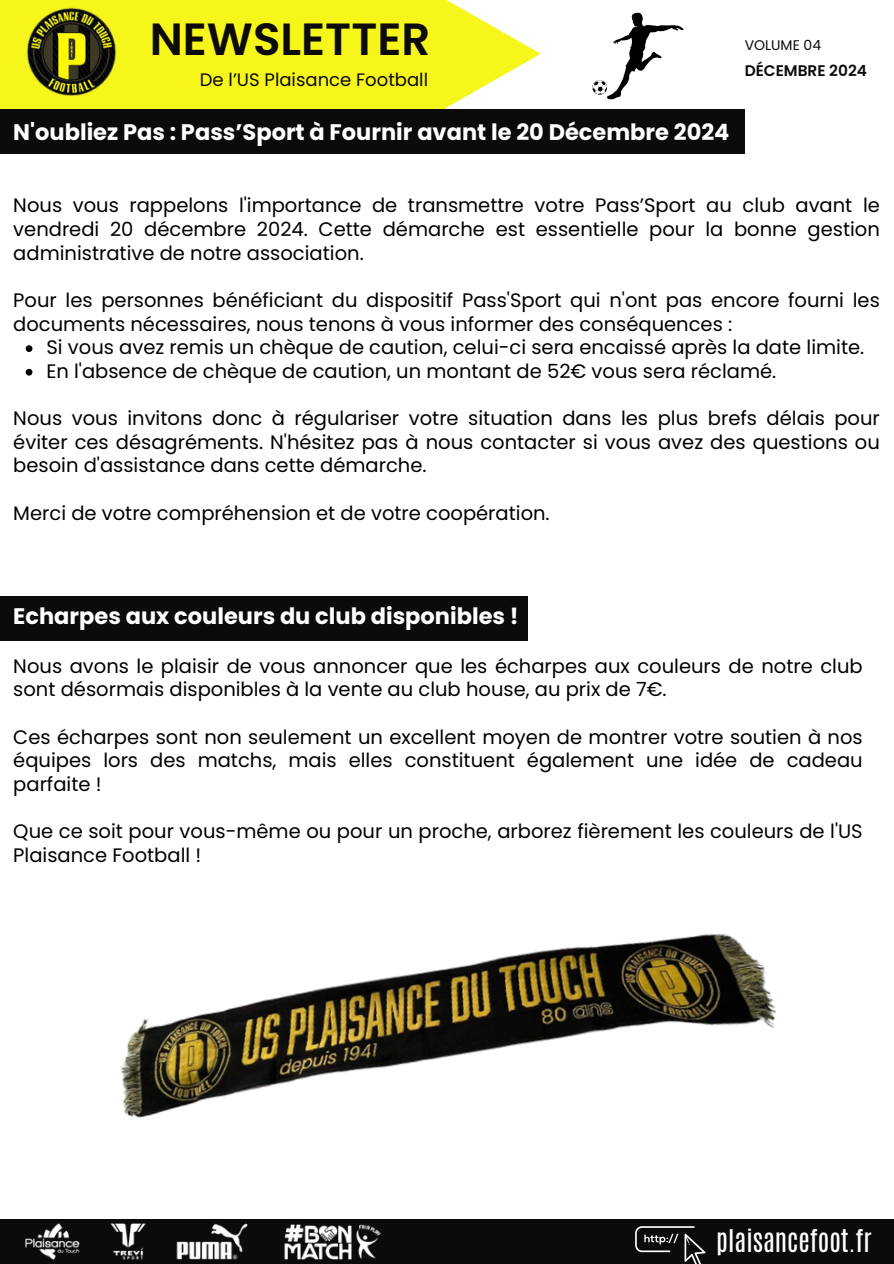
<style>
.page{position:relative;width:894px;height:1264px;background:#fff}
.page>*{position:absolute;margin:0;border:0;box-sizing:border-box;transform-origin:0 0}
.t1{font:600 45px "Poppins";color:#0c0b09}
.t2{font:26.1px "Antonio";color:#fff}
.t3{font:700 22.5px "Poppins";color:#fff}
.t4{font:19.5px/23.7px "Poppins";color:#000;text-align:justify}
.t5{font:18px "Poppins";color:#0c0b09}
.t6{font:600 15.3px "Poppins";color:#0c0b09}
.t7{font:13.95px "Poppins";color:#0c0b09}
</style>
<div class="page">
<div style="left:0;top:0;width:446px;height:109px;background:#f7f61a"></div>
<img style="left:26px;top:7px;width:90px;height:89px">
<svg style="left:446px;top:0;width:94px;height:108px"></svg>
<svg style="left:592px;top:13px;width:91px;height:86px"></svg>
<div style="left:0;top:1219px;width:893px;height:44px;background:#0c0b09"></div>
<img style="left:25px;top:1223px;width:355px;height:36px">
<svg style="left:635px;top:1226px;width:70px;height:37px"></svg>
<div style="left:0;top:109px;width:744px;height:45px;background:#0c0b09"></div>
<div style="left:0;top:595px;width:527px;height:45px;background:#0c0b09"></div>
<img style="left:121px;top:933px;width:655px;height:185px">
<svg style="left:26px;top:345px;width:6px;height:7px"></svg>
<svg style="left:26px;top:369px;width:6px;height:6px"></svg>
<p class="t1" style="left:150px;top:8px;width:282px">NEWSLETTER</p>
<h1 class="t5" style="left:200px;top:68px;width:230px">De l’US Plaisance Football</h1>
<h5 class="t3" style="left:13px;top:116px;width:717px">N'oubliez Pas : Pass’Sport à Fournir avant le 20 Décembre 2024</h5>
<h4 class="t7" style="left:744px;top:35px;width:78px">VOLUME 04</h4>
<p class="t6" style="left:744px;top:60px;width:124px">DÉCEMBRE 2024</p>
<h3 class="t4" style="left:13px;top:194px;width:867px">Nous vous rappelons l'importance de transmettre votre Pass’Sport au club avant le vendredi 20 décembre 2024. Cette démarche est essentielle pour la bonne gestion administrative de notre association.</h3>
<h4 class="t4" style="left:13px;top:288px;width:867px">Pour les personnes bénéficiant du dispositif Pass'Sport qui n'ont pas encore fourni les documents nécessaires, nous tenons à vous informer des conséquences :</h4>
<h4 class="t4" style="left:46px;top:335px;width:819px">Si vous avez remis un chèque de caution, celui-ci sera encaissé après la date limite.</h4>
<p class="t4" style="left:46px;top:359px;width:731px">En l'absence de chèque de caution, un montant de 52€ vous sera réclamé.</p>
<p class="t4" style="left:13px;top:406px;width:867px">Nous vous invitons donc à régulariser votre situation dans les plus brefs délais pour éviter ces désagréments. N'hésitez pas à nous contacter si vous avez des questions ou besoin d'assistance dans cette démarche.</p>
<h4 class="t4" style="left:13px;top:501px;width:537px">Merci de votre compréhension et de votre coopération.</h4>
<h4 class="t3" style="left:13px;top:600px;width:506px">Echarpes aux couleurs du club disponibles !</h4>
<h3 class="t4" style="left:13px;top:654px;width:850px">Nous avons le plaisir de vous annoncer que les écharpes aux couleurs de notre club sont désormais disponibles à la vente au club house, au prix de 7€.</h3>
<h4 class="t4" style="left:13px;top:725px;width:850px">Ces écharpes sont non seulement un excellent moyen de montrer votre soutien à nos équipes lors des matchs, mais elles constituent également une idée de cadeau parfaite !</h4>
<h4 class="t4" style="left:13px;top:819px;width:850px">Que ce soit pour vous-même ou pour un proche, arborez fièrement les couleurs de l'US<br>Plaisance Football !</h4>
<p class="t2" style="left:716px;top:1221px;width:157px">plaisancefoot.fr</p>
</div>
